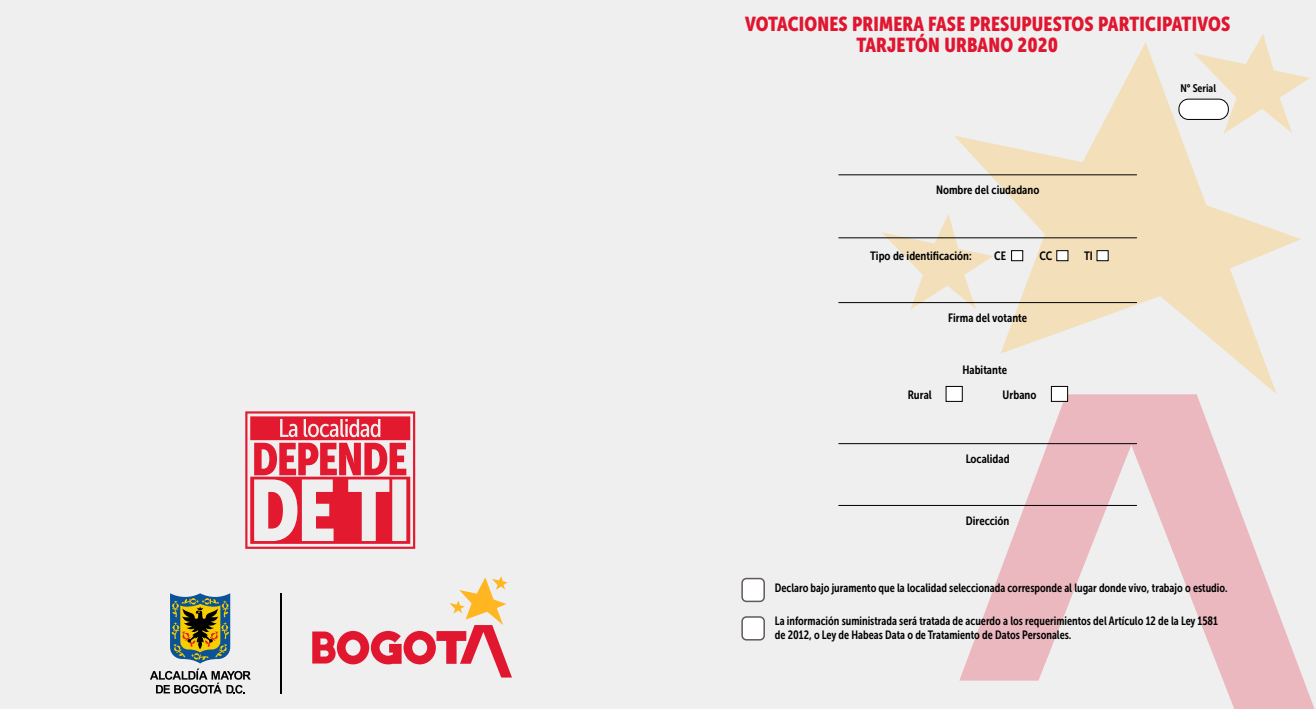
<style>
.page{position:relative;width:1316px;height:709px;background:#fff}
.page>*{position:absolute;margin:0;border:0;box-sizing:border-box;transform-origin:0 0}
.t1{font:20px/20.8px "Museo Sans Condensed 900";letter-spacing:.01em;color:#e01630}
.t2{font:12px/13.5px "Museo Sans Condensed 700";color:#010000;scale:.95 1}
.t3{font:12px "Museo Sans Condensed 700";color:#010000}
.t4{font:12px "Museo Sans Condensed 700";color:#000}
.t5{font:11px "Museo Sans Condensed 700";color:#010000}
</style>
<div class="page">
<div style="left:0;top:0;width:1315px;height:709px;background:#efefef"></div>
<svg style="left:959px;top:394px;width:355px;height:314px"></svg>
<svg style="left:953px;top:42px;width:348px;height:352px"></svg>
<svg style="left:881px;top:214px;width:112px;height:96px"></svg>
<svg style="left:1193px;top:34px;width:116px;height:100px"></svg>
<div style="left:1178px;top:99px;width:50px;height:20px;background:#fff;border-radius:10px"></div>
<div style="left:1178px;top:99px;width:50px;height:21px;border:1px solid #000;border-radius:10px"></div>
<hr style="left:838px;top:174px;width:298px;height:1px;background:#000">
<hr style="left:838px;top:237px;width:298px;height:1px;background:#000">
<div style="left:1011px;top:250px;width:11px;height:11px;background:#fff;border:1px solid #000"></div>
<div style="left:1056px;top:250px;width:12px;height:11px;background:#fff;border:1px solid #000"></div>
<div style="left:1096px;top:250px;width:12px;height:11px;background:#fff;border:1px solid #000"></div>
<hr style="left:838px;top:443px;width:298px;height:1px;background:#000">
<div style="left:945px;top:386px;width:17px;height:16px;background:#fff;border:1px solid #000"></div>
<div style="left:1051px;top:386px;width:16px;height:16px;background:#fff;border:1px solid #000"></div>
<hr style="left:838px;top:505px;width:298px;height:1px;background:#000">
<hr style="left:838px;top:302px;width:298px;height:1px;background:#000">
<div style="left:742px;top:578px;width:22px;height:23px;background:#fff;border-radius:4px"></div>
<div style="left:741px;top:578px;width:24px;height:24px;border:1px solid #605859;border-radius:4px"></div>
<div style="left:742px;top:617px;width:22px;height:23px;background:#fff;border-radius:4px"></div>
<div style="left:741px;top:616px;width:24px;height:24px;border:1px solid #605859;border-radius:4px"></div>
<svg style="left:312px;top:576px;width:200px;height:101px"></svg>
<svg style="left:150px;top:593px;width:101px;height:100px"></svg>
<hr style="left:280px;top:593px;width:2px;height:100px;background:#010101">
<svg style="left:245px;top:411px;width:170px;height:138px"></svg>
<h1 class="t1" style="left:856px;top:14px;width:375px;text-indent:-111px">VOTACIONES PRIMERA FASE PRESUPUESTOS PARTICIPATIVOS<br>TARJETÓN URBANO 2020</h1>
<p class="t5" style="left:1180px;top:82px;width:37px">N° Serial</p>
<p class="t3" style="left:936px;top:183px;width:105px">Nombre del ciudadano</p>
<p class="t4" style="left:870px;top:249px;width:103px">Tipo de identificación:</p>
<p class="t4" style="left:994px;top:249px;width:13px">CE</p>
<p class="t4" style="left:1039px;top:249px;width:14px">CC</p>
<p class="t4" style="left:1083px;top:249px;width:10px">TI</p>
<p class="t3" style="left:948px;top:311px;width:80px">Firma del votante</p>
<p class="t3" style="left:962px;top:363px;width:46px">Habitante</p>
<p class="t3" style="left:907px;top:388px;width:26px">Rural</p>
<p class="t3" style="left:1002px;top:388px;width:35px">Urbano</p>
<p class="t3" style="left:965px;top:452px;width:45px">Localidad</p>
<p class="t3" style="left:965px;top:513px;width:45px">Dirección</p>
<p class="t2" style="left:774px;top:581px;width:478px">Declaro bajo juramento que la localidad seleccionada corresponde al lugar donde vivo, trabajo o estudio.</p>
<p class="t2" style="left:774px;top:614px;width:468px">La información suministrada será tratada de acuerdo a los requerimientos del Artículo 12 de la Ley 1581 de 2012, o Ley de Habeas Data o de Tratamiento de Datos Personales.</p>
</div>
